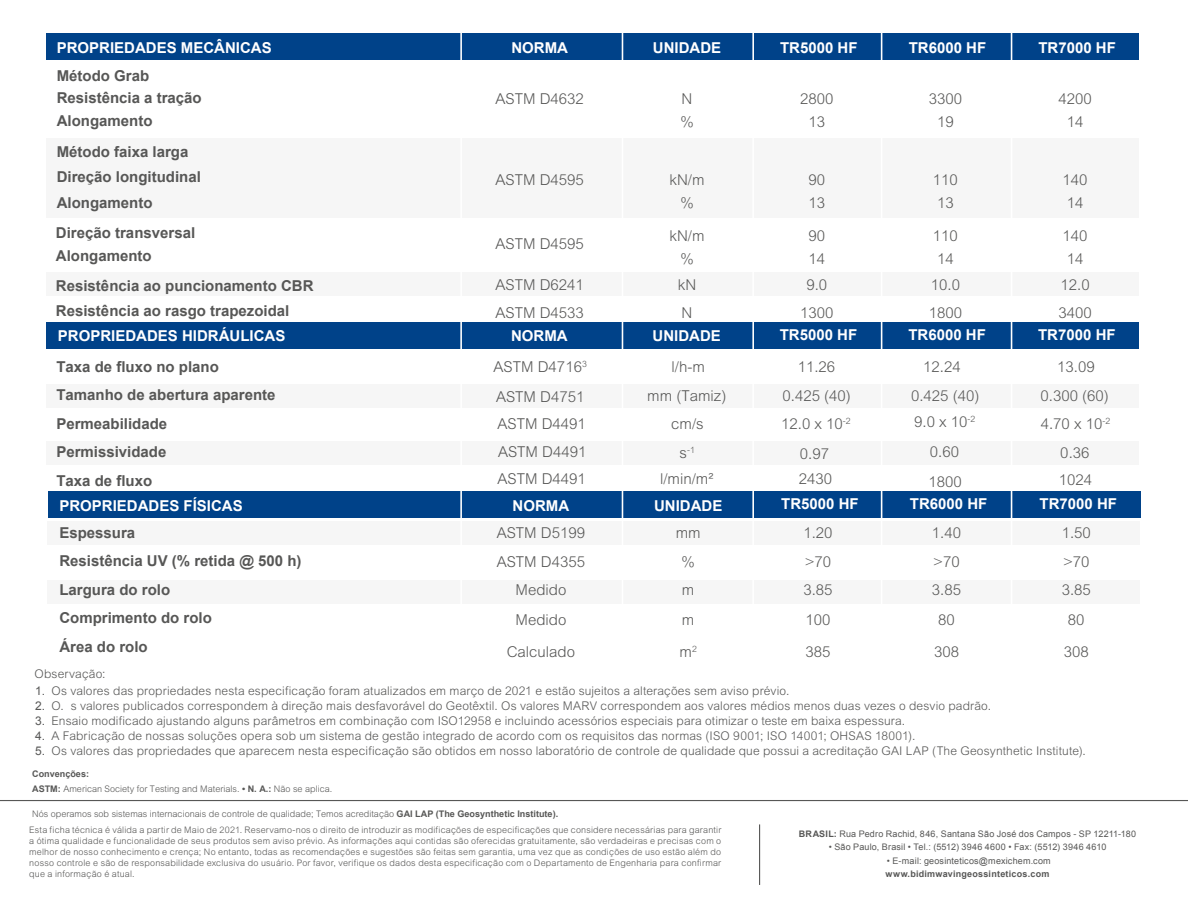
<style>
.page{position:relative;width:1188px;height:918px;background:#fff}
.page>*{position:absolute;margin:0;border:0;box-sizing:border-box;transform-origin:0 0}
.t1{font:300 15px/28.5px "Arial MT Std";color:#575756}
.t2{font:700 15px/28.5px "Arial";color:#575756}
.t3{font:700 15px "Arial";color:#fff}
.t4{font:300 12px/15px "Arial MT Std";letter-spacing:.01em;color:#575756}
.t5{font:12px/15px "Arial";color:#575756;text-align:justify}
.t6{font:300 9px/10.8px "Arial MT Std";color:#575756;text-align:justify}
.t7{font:9px "Arial";letter-spacing:.02em;color:#575756}
.t8{font:700 9px "Arial";letter-spacing:.025em;color:#575756}
.t9{font:700 9px "Arial";color:#575756}
.t10{font:300 8.7px "Arial MT Std";color:#575756}
.s1{font-size:15px}
.s2{font-family:"Arial";font-weight:700}
.s3{font-weight:700}
</style>
<div class="page">
<div style="left:46px;top:384px;width:1093px;height:23px;background:#f6f6f6"></div>
<div style="left:48px;top:522px;width:1092px;height:23px;background:#f6f6f6"></div>
<div style="left:48px;top:580px;width:1092px;height:24px;background:#f6f6f6"></div>
<div style="left:46px;top:441px;width:1093px;height:24px;background:#f6f6f6"></div>
<div style="left:47px;top:322px;width:1092px;height:27px;background:#004289"></div>
<div style="left:47px;top:138px;width:1092px;height:80px;background:#f6f6f6"></div>
<div style="left:47px;top:272px;width:1092px;height:24px;background:#f6f6f6"></div>
<div style="left:47px;top:33px;width:1092px;height:27px;background:#004289"></div>
<div style="left:48px;top:491px;width:1092px;height:27px;background:#004289"></div>
<hr style="left:1011px;top:29px;width:1px;height:645px;background:#fff">
<hr style="left:881px;top:29px;width:1px;height:645px;background:#fff">
<hr style="left:752px;top:29px;width:2px;height:645px;background:#fff">
<hr style="left:622px;top:29px;width:1px;height:645px;background:#fff">
<hr style="left:460px;top:29px;width:2px;height:645px;background:#fff">
<hr style="left:0;top:800px;width:1188px;height:1px;background:#575756">
<hr style="left:759px;top:824px;width:1px;height:61px;background:#575756">
<h1 class="t3" style="left:57px;top:38px;width:217px">PROPRIEDADES MECÂNICAS</h1>
<h1 class="t3" style="left:511px;top:38px;width:58px">NORMA</h1>
<h1 class="t3" style="left:653px;top:38px;width:70px">UNIDADE</h1>
<h1 class="t3" style="left:780px;top:38px;width:79px">TR5000 HF</h1>
<h1 class="t3" style="left:1038px;top:38px;width:79px">TR7000 HF</h1>
<h1 class="t2" style="left:57px;top:65px;width:147px;line-height:22.5px">Método Grab<br>Resistência a tração<br>Alongamento</h1>
<h1 class="t3" style="left:909px;top:38px;width:79px">TR6000 HF</h1>
<h1 class="t1" style="left:496px;top:85px;width:90px">ASTM D4632</h1>
<h1 class="t1" style="left:680px;top:88px;width:15px;line-height:22.5px">N %</h1>
<h1 class="t1" style="left:800px;top:88px;width:35px;line-height:22.5px;text-align:center">2800<br>13</h1>
<h1 class="t1" style="left:929px;top:88px;width:35px;line-height:22.5px;text-align:center">3300<br>19</h1>
<h1 class="t1" style="left:1058px;top:88px;width:35px;line-height:22.5px;text-align:center">4200<br>14</h1>
<h1 class="t2" style="left:57px;top:139px;width:146px;line-height:25.5px">Método faixa larga<br>Direção longitudinal<br>Alongamento</h1>
<h1 class="t2" style="left:56px;top:222px;width:141px;line-height:22.5px">Direção transversal<br>Alongamento</h1>
<h1 class="t2" style="left:56px;top:273px;width:259px;line-height:25px">Resistência ao puncionamento CBR<br>Resistência ao rasgo trapezoidal</h1>
<h1 class="t1" style="left:496px;top:166px;width:90px">ASTM D4595</h1>
<h1 class="t1" style="left:670px;top:169px;width:36px;line-height:22.5px;text-align:center">kN/m %</h1>
<h1 class="t1" style="left:808px;top:169px;width:18px;line-height:22.5px">90<br>13</h1>
<h1 class="t1" style="left:496px;top:229px;width:90px">ASTM D4595</h1>
<h1 class="t1" style="left:496px;top:270px;width:90px">ASTM D6241<br>ASTM D4533</h1>
<h1 class="t1" style="left:678px;top:270px;width:20px">kN<br>N</h1>
<h1 class="t1" style="left:800px;top:270px;width:35px;text-align:center">9.0<br>1300</h1>
<h1 class="t1" style="left:670px;top:225px;width:36px;line-height:22.5px;text-align:center">kN/m %</h1>
<h1 class="t1" style="left:808px;top:225px;width:18px;line-height:22.5px">90<br>14</h1>
<h1 class="t1" style="left:933px;top:169px;width:27px;line-height:22.5px">110<br>13</h1>
<h1 class="t1" style="left:933px;top:225px;width:27px;line-height:22.5px">110<br>14</h1>
<h1 class="t1" style="left:929px;top:270px;width:35px">10.0<br>1800</h1>
<h1 class="t1" style="left:1063px;top:169px;width:27px;line-height:22.5px">140<br>14</h1>
<h1 class="t1" style="left:1063px;top:225px;width:27px;line-height:22.5px">140<br>14</h1>
<h1 class="t1" style="left:1058px;top:270px;width:35px">12.0<br>3400</h1>
<h1 class="t3" style="left:58px;top:326px;width:229px">PROPRIEDADES HIDRÁULICAS</h1>
<h1 class="t3" style="left:511px;top:326px;width:58px">NORMA</h1>
<h1 class="t3" style="left:653px;top:326px;width:70px">UNIDADE</h1>
<h1 class="t3" style="left:780px;top:325px;width:79px">TR5000 HF</h1>
<h1 class="t1" style="left:494px;top:352px;width:95px;line-height:29.8px">ASTM D4716<sup>3<br></sup>ASTM D4751</h1>
<h1 class="t1" style="left:498px;top:410px;width:90px">ASTM D4491<br>ASTM D4491</h1>
<h1 class="t1" style="left:498px;top:464px;width:90px">ASTM D4491</h1>
<h1 class="t3" style="left:908px;top:325px;width:79px">TR6000 HF</h1>
<h1 class="t1" style="left:911px;top:352px;width:70px;text-align:center">12.24<br>0.425 (40)</h1>
<h1 class="t1" style="left:914px;top:407px;width:63px;line-height:29.8px;text-align:center">9.0 x 10<sup>-2<br></sup>0.60<br>1800</h1>
<h1 class="t3" style="left:1038px;top:325px;width:79px">TR7000 HF</h1>
<h1 class="t1" style="left:1041px;top:353px;width:71px;text-align:center">13.09<br>0.300 (60)<br>4.70 x 10<sup>-2<br></sup>0.36<br>1024</h1>
<h1 class="t2" style="left:56px;top:353px;width:221px">Taxa de fluxo no plano<br>Tamanho de abertura aparente<br>Permeabilidade<br>Permissividade<br>Taxa de fluxo</h1>
<h1 class="t3" style="left:59px;top:495px;width:185px">PROPRIEDADES FÍSICAS</h1>
<h1 class="t3" style="left:513px;top:495px;width:58px">NORMA</h1>
<h1 class="t3" style="left:654px;top:495px;width:70px">UNIDADE</h1>
<h1 class="t3" style="left:781px;top:494px;width:79px">TR5000 HF</h1>
<h1 class="t1" style="left:497px;top:519px;width:90px;text-align:center">ASTM D5199<br>ASTM D4355<br>Medido</h1>
<h1 class="t1" style="left:507px;top:604px;width:70px;line-height:31.5px;text-align:center">Medido<br>Calculado</h1>
<h1 class="t1" style="left:781px;top:352px;width:71px;text-align:center">11.26<br>0.425 (40)<br>12.0 x 10<sup>-2<br></sup>0.97</h1>
<h1 class="t1" style="left:799px;top:465px;width:35px">2430</h1>
<h1 class="t1" style="left:647px;top:353px;width:81px;text-align:center">l/h-m<br>mm (Tamiz) cm/s</h1>
<p class="t10" style="left:680px;top:445px;width:17px"><span class="s1">s</span>-1</p>
<h1 class="t1" style="left:660px;top:464px;width:55px">l/min/m²</h1>
<h1 class="t3" style="left:910px;top:494px;width:79px">TR6000 HF</h1>
<h1 class="t1" style="left:932px;top:519px;width:31px;text-align:justify">1.40 &gt;70<br>3.85</h1>
<h1 class="t1" style="left:934px;top:604px;width:27px;line-height:31.5px">80<br>308</h1>
<h1 class="t3" style="left:1040px;top:494px;width:79px">TR7000 HF</h1>
<h1 class="t1" style="left:1062px;top:519px;width:31px;text-align:justify">1.50 &gt;70<br>3.85</h1>
<h1 class="t1" style="left:1064px;top:604px;width:27px;line-height:31.5px">80<br>308</h1>
<h1 class="t2" style="left:59px;top:519px;width:244px">Espessura<br>Resistência UV (% retida @ 500 h)<br>Largura do rolo<br>Comprimento do rolo<br>Área do rolo</h1>
<p class="t4" style="left:51px;top:683px;width:1036px">Os valores das propriedades nesta especificação foram atualizados em março de 2021 e estão sujeitos a alterações sem aviso prévio.<br>O. s valores publicados correspondem à direção mais desfavorável do Geotêxtil. Os valores MARV correspondem aos valores médios menos duas vezes o desvio padrão.<br>Ensaio modificado ajustando alguns parâmetros em combinação com ISO12958 e incluindo acessórios especiais para otimizar o teste em baixa espessura.<br>A Fabricação de nossas soluções opera sob um sistema de gestão integrado de acordo com os requisitos das normas (ISO 9001; ISO 14001; OHSAS 18001).<br>Os valores das propriedades que aparecem nesta especificação são obtidos em nosso laboratório de controle de qualidade que possui a acreditação GAI LAP (The Geosynthetic Institute).</p>
<h1 class="t1" style="left:803px;top:519px;width:31px;text-align:justify">1.20 &gt;70<br>3.85</h1>
<h1 class="t1" style="left:805px;top:604px;width:27px;line-height:31.5px">100<br>385</h1>
<h1 class="t1" style="left:676px;top:519px;width:26px;text-align:center">mm % m</h1>
<h1 class="t1" style="left:680px;top:604px;width:19px;line-height:31.5px">m m<sup>2</sup></h1>
<h2 class="t4" style="left:34px;top:666px;width:73px">Observação:</h2>
<h2 class="t5" style="left:35px;top:683px;width:11px">1.<br>2.<br>3.<br>4.<br>5.</h2>
<p class="t9" style="left:32px;top:768px;width:58px">Convenções:</p>
<p class="t6" style="left:32px;top:784px;width:302px"><span class="s2">ASTM:</span> American Society for Testing and Materials. <span class="s2">• N. A.:</span> Não se aplica.</p>
<p class="t6" style="left:32px;top:809px;width:528px">Nós operamos sob sistemas internacionais de controle de qualidade; Temos acreditação <span class="s2">GAI LAP (The Geosynthetic Institute).</span></p>
<p class="t6" style="left:29px;top:825px;width:694px">Esta ficha técnica é válida a partir de Maio de 2021. Reservamo-nos o direito de introduzir as modificações de especificações que considere necessárias para garantir a ótima qualidade e funcionalidade de seus produtos sem aviso prévio. As informações aqui contidas são oferecidas gratuitamente, são verdadeiras e precisas com o melhor de nosso conhecimento e crença; No entanto, todas as recomendações e sugestões são feitas sem garantia, uma vez que as condições de uso estão além do nosso controle e são de responsabilidade exclusiva do usuário. Por favor, verifique os dados desta especificação com o Departamento de Engenharia para confirmar que a informação é atual.</p>
<p class="t7" style="left:799px;top:828px;width:339px"><span class="s3">BRASIL:</span> Rua Pedro Rachid, 846, Santana São José dos Campos - SP 12211-180</p>
<p class="t7" style="left:829px;top:841px;width:279px">• São Paulo, Brasil • Tel.: (5512) 3946 4600 • Fax: (5512) 3946 4610</p>
<p class="t7" style="left:887px;top:855px;width:165px">• E-mail: geosinteticos@mexichem.com</p>
<p class="t8" style="left:886px;top:868px;width:165px">www.bidimwavingeossinteticos.com</p>
</div>
